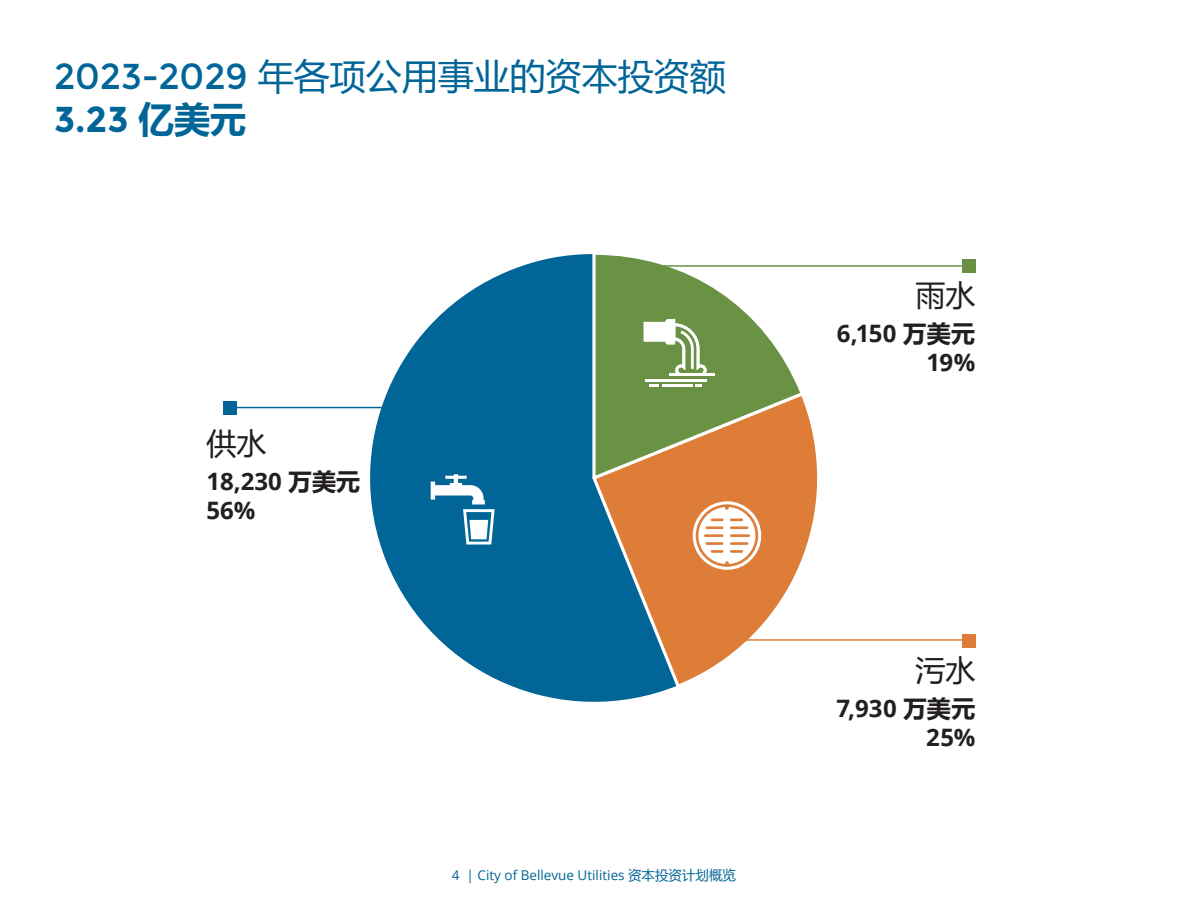
<style>
.page{position:relative;width:1188px;height:918px;background:#fff}
.page>*{position:absolute;margin:0;border:0;box-sizing:border-box;transform-origin:0 0}
.t1{font:36px/43.5px "Microsoft Ya Hei";color:#026598}
.t2{font:30px "Microsoft Ya Hei";color:#231f20}
.Body_Text{font:700 24px "Open Sans";color:#231f20}
.t3{font:13.5px "Open Sans";color:#026598}
.s1{font-family:"Montserrat"}
.s2{font-family:"Montserrat";font-weight:700}
.s3{font-weight:700}
.s4{font-family:"Microsoft Ya Hei"}
</style>
<div class="page">
<svg style="left:337px;top:254px;width:328px;height:448px"></svg>
<svg style="left:590px;top:409px;width:228px;height:281px"></svg>
<svg style="left:590px;top:254px;width:216px;height:228px"></svg>
<hr style="left:223px;top:407px;width:218px;height:1px;background:#026598">
<hr style="left:655px;top:265px;width:321px;height:2px;background:#6a9244">
<hr style="left:720px;top:639px;width:253px;height:2px;background:#dd7d38">
<hr style="left:670px;top:373px;width:45px;height:3px;background:#fff">
<svg style="left:644px;top:319px;width:63px;height:57px"></svg>
<hr style="left:645px;top:379px;width:62px;height:3px;background:#fff">
<hr style="left:662px;top:385px;width:30px;height:2px;background:#fff">
<svg style="left:695px;top:385px;width:6px;height:2px"></svg>
<svg style="left:649px;top:385px;width:10px;height:2px"></svg>
<svg style="left:431px;top:474px;width:64px;height:71px"></svg>
<svg style="left:693px;top:501px;width:68px;height:69px"></svg>
<div style="left:223px;top:401px;width:14px;height:14px;background:#026598"></div>
<div style="left:962px;top:259px;width:14px;height:14px;background:#698f45"></div>
<div style="left:962px;top:634px;width:14px;height:13px;background:#de7d3a"></div>
<h2 class="t1" style="left:54px;top:53px;width:673px"><span class="s1">2023-2029</span> 年各项公用事业的资本投资额<br><span class="s2">3.23</span> <span class="s3">亿美元</span></h2>
<h3 class="t2" style="left:206px;top:422px;width:61px">供水</h3>
<p class="Body_Text" style="left:206px;top:464px;width:155px">18,230 <span class="s4">万美元</span></p>
<p class="Body_Text" style="left:206px;top:493px;width:51px">56%</p>
<p class="t3" style="left:452px;top:866px;width:286px">4 | City of Bellevue Utilities <span class="s4">资本投资计划概览</span></p>
<h3 class="t2" style="left:915px;top:275px;width:61px">雨水</h3>
<p class="Body_Text" style="left:837px;top:316px;width:140px">6,150 <span class="s4">万美元</span></p>
<p class="Body_Text" style="left:926px;top:345px;width:50px">19%</p>
<h3 class="t2" style="left:916px;top:650px;width:61px">污水</h3>
<p class="Body_Text" style="left:836px;top:692px;width:141px">7,930 <span class="s4">万美元</span></p>
<p class="Body_Text" style="left:926px;top:720px;width:51px">25%</p>
</div>
